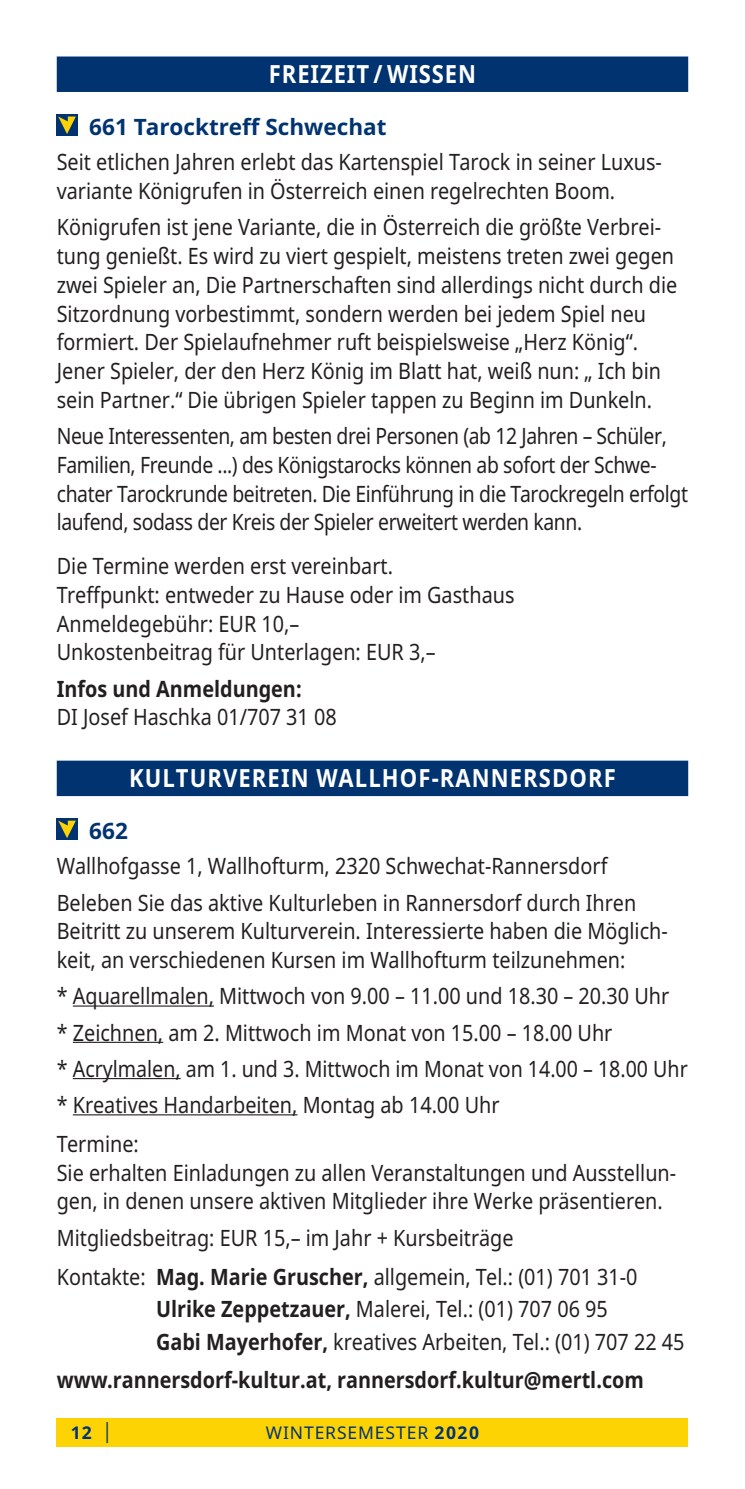
<style>
.page{position:relative;width:745px;height:1489px;background:#fff}
.page>*{position:absolute;margin:0;border:0;box-sizing:border-box;transform-origin:0 0}
.t1{font:700 25px "Noto Sans";letter-spacing:.05em;color:#fff;scale:.88 1}
.t2{font:22.5px/28.8px "Noto Sans";color:#231f20;scale:.88 1}
.t3{font:22.5px/28.8px "Noto Sans";letter-spacing:-.02em;color:#231f20;scale:.86 1}
.t4{font:700 22.5px "Noto Sans";color:#231f20;scale:.88 1}
.t5{font:700 22.5px "Noto Sans";color:#013371}
.t6{font:17.5px "Noto Sans";letter-spacing:.05em;color:#013371}
.t7{font:700 17.5px "Noto Sans";color:#013371}
.s1{font-weight:700}
.s2{font-weight:400;font-size:21px}
</style>
<div class="page">
<div style="left:57px;top:56px;width:630px;height:36px;background:#013371"></div>
<div style="left:57px;top:760px;width:630px;height:36px;background:#013371"></div>
<hr style="left:73px;top:1005px;width:141px;height:1px;background:#231f20">
<hr style="left:73px;top:1041px;width:90px;height:1px;background:#231f20">
<hr style="left:73px;top:1077px;width:107px;height:2px;background:#231f20">
<hr style="left:73px;top:1114px;width:224px;height:1px;background:#231f20">
<div style="left:57px;top:115px;width:21px;height:21px;background:#013371"></div>
<svg style="left:58px;top:116px;width:18px;height:18px"></svg>
<div style="left:57px;top:818px;width:21px;height:22px;background:#013371"></div>
<svg style="left:58px;top:820px;width:18px;height:18px"></svg>
<div style="left:57px;top:1417px;width:630px;height:29px;background:#fed304"></div>
<p class="t1" style="left:269px;top:56px;width:236px">FREIZEIT / WISSEN</p>
<p class="t5" style="left:89px;top:111px;width:298px">661 Tarocktreff Schwechat</p>
<p class="t2" style="left:57px;top:147px;width:687px">Seit etlichen Jahren erlebt das Kartenspiel Tarock in seiner Luxus&shy;variante Königrufen in Österreich einen regelrechten Boom.</p>
<p class="t2" style="left:57px;top:212px;width:706px">Königrufen ist jene Variante, die in Österreich die größte Verbrei&shy;tung genießt. Es wird zu viert gespielt, meistens treten zwei gegen zwei Spieler an, Die Partnerschaften sind allerdings nicht durch die Sitzordnung vorbestimmt, sondern werden bei jedem Spiel neu formiert. Der Spielaufnehmer ruft beispielsweise „Herz König“.<br>Jener Spieler, der den Herz König im Blatt hat, weiß nun: „ Ich bin sein Partner.“ Die übrigen Spieler tappen zu Beginn im Dunkeln.</p>
<p class="t3" style="left:57px;top:421px;width:735px">Neue Interessenten, am besten drei Personen (ab 12 Jahren – Schüler, Familien, Freunde ...) des Königstarocks können ab sofort der Schwe&shy;chater Tarockrunde beitreten. Die Einführung in die Tarockregeln erfolgt laufend, sodass der Kreis der Spieler erweitert werden kann.</p>
<p class="t2" style="left:57px;top:551px;width:521px">Die Termine werden erst vereinbart.<br>Treffpunkt: entweder zu Hause oder im Gasthaus Anmeldegebühr: EUR 10,–<br>Unkostenbeitrag für Unterlagen: EUR 3,–</p>
<p class="t4" style="left:57px;top:672px;width:279px">Infos und Anmeldungen:</p>
<p class="t2" style="left:57px;top:702px;width:319px">DI Josef Haschka 01/707 31 08</p>
<p class="t1" style="left:129px;top:760px;width:554px">KULTURVEREIN WALLHOF-RANNERSDORF</p>
<p class="t5" style="left:89px;top:814px;width:40px">662</p>
<p class="t2" style="left:57px;top:847px;width:659px;line-height:36.2px">Wallhofgasse 1, Wallhofturm, 2320 Schwechat-Rannersdorf<br>Beleben Sie das aktive Kulturleben in Rannersdorf durch Ihren</p>
<p class="t2" style="left:57px;top:916px;width:695px">Beitritt zu unserem Kulturverein. Interessierte haben die Möglich&shy;keit, an verschiedenen Kursen im Wallhofturm teilzunehmen:</p>
<p class="t2" style="left:57px;top:977px;width:718px;line-height:36.2px">* Aquarellmalen, Mittwoch von 9.00 – 11.00 und 18.30 – 20.30 Uhr<br>* Zeichnen, am 2. Mittwoch im Monat von 15.00 – 18.00 Uhr<br>* Acrylmalen, am 1. und 3. Mittwoch im Monat von 14.00 – 18.00 Uhr * Kreatives Handarbeiten, Montag ab 14.00 Uhr</p>
<p class="t2" style="left:57px;top:1128px;width:705px">Termine:<br>Sie erhalten Einladungen zu allen Veranstaltungen und Ausstellun&shy;gen, in denen unsere aktiven Mitglieder ihre Werke präsentieren.</p>
<p class="t2" style="left:57px;top:1217px;width:661px;line-height:38.8px">Mitgliedsbeitrag: EUR 15,– im Jahr + Kursbeiträge<br>Kontakte: <span class="s1">Mag. Marie Gruscher,</span> allgemein, Tel.: (01) 701 31-0</p>
<p class="t2" style="left:156px;top:1291px;width:601px;line-height:32.5px"><span class="s1">Ulrike Zeppetzauer,</span> Malerei, Tel.: (01) 707 06 95<br><span class="s1">Gabi Mayerhofer,</span> kreatives Arbeiten, Tel.: (01) 707 22 45</p>
<p class="t4" style="left:57px;top:1364px;width:668px">www.rannersdorf-kultur.at, rannersdorf.kultur@mertl.com</p>
<p class="t7" style="left:71px;top:1419px;width:43px">12 <span class="s2">|</span></p>
<p class="t6" style="left:266px;top:1420px;width:214px">WINTERSEMESTER <span class="s1">2020</span></p>
</div>
